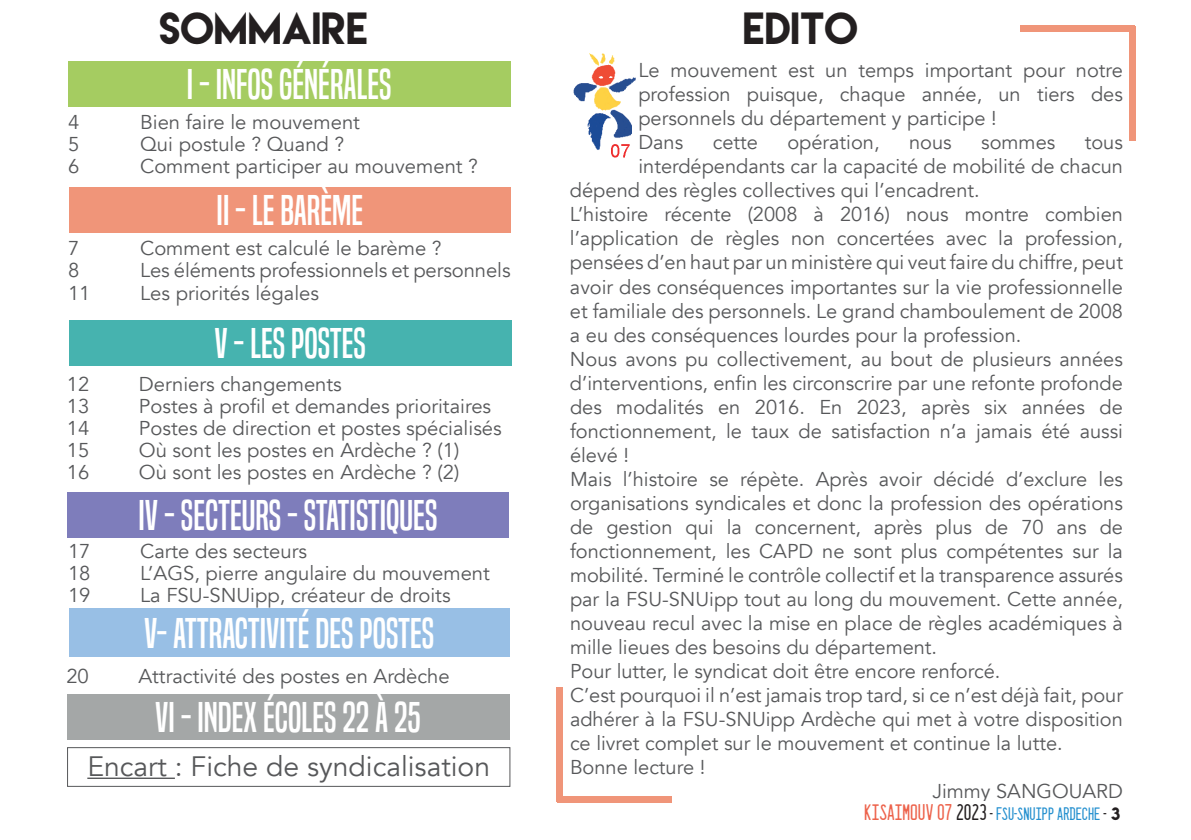
<style>
.page{position:relative;width:1191px;height:840px;background:#fff}
.page>*{position:absolute;margin:0;border:0;box-sizing:border-box;transform-origin:0 0}
.t1{font:40px "Built Titling Rg";color:#fff}
.t2{font:40px "Lemon Milk";color:#231f20}
.t3{font:28px "Avenir";color:#57585a}
.t4{font:20px/24px "Avenir";color:#57585a}
.t5{font:20px "Dealerplate California";color:#ed634c}
.t6{font:16px "Dealerplate California";color:#2590cf}
.s1{font-size:20px;color:#ed634c}
.s2{font-size:20px;color:#231f20}
.s3{color:#231f20}
.s4{font-family:"Lemon Milk";color:#231f20}
</style>
<div class="page">
<div style="left:1020px;top:25px;width:115px;height:6px;background:#f09579"></div>
<div style="left:1129px;top:26px;width:6px;height:115px;background:#f09579"></div>
<div style="left:556px;top:796px;width:115px;height:6px;background:#f09579"></div>
<div style="left:556px;top:686px;width:6px;height:115px;background:#f09579"></div>
<img style="left:573px;top:54px;width:63px;height:104px">
<div style="left:67px;top:694px;width:442px;height:45px;background:#a4a7a7"></div>
<div style="left:68px;top:61px;width:442px;height:45px;background:#a5cc61"></div>
<div style="left:69px;top:187px;width:442px;height:45px;background:#f09579"></div>
<div style="left:69px;top:320px;width:442px;height:45px;background:#46b3af"></div>
<div style="left:67px;top:492px;width:442px;height:45px;background:#7e7dbb"></div>
<hr style="left:87px;top:777px;width:88px;height:1px;background:#57585a">
<div style="left:67px;top:746px;width:443px;height:40px;border:1px solid #57585a"></div>
<div style="left:69px;top:608px;width:440px;height:49px;background:#98bfe5"></div>
<h1 class="t2" style="left:159px;top:1px;width:211px">SOMMAIRE</h1>
<h1 class="t1" style="left:187px;top:60px;width:206px">I - INFOS GÉNÉRALES</h1>
<p class="t4" style="left:68px;top:111px;width:13px">4</p>
<p class="t4" style="left:140px;top:111px;width:221px">Bien faire le mouvement</p>
<p class="t4" style="left:68px;top:133px;width:13px">5</p>
<p class="t4" style="left:140px;top:133px;width:206px">Qui postule ? Quand ?</p>
<p class="t4" style="left:68px;top:155px;width:13px">6</p>
<p class="t4" style="left:140px;top:155px;width:339px">Comment participer au mouvement ?</p>
<h1 class="t1" style="left:217px;top:187px;width:148px">II - LE BARÈME</h1>
<p class="t4" style="left:68px;top:237px;width:13px">7</p>
<p class="t4" style="left:140px;top:237px;width:303px">Comment est calculé le barème ?</p>
<p class="t4" style="left:68px;top:259px;width:13px">8</p>
<p class="t4" style="left:140px;top:259px;width:372px">Les éléments professionnels et personnels</p>
<p class="t4" style="left:68px;top:281px;width:24px">11</p>
<p class="t4" style="left:140px;top:281px;width:180px">Les priorités légales</p>
<h1 class="t1" style="left:214px;top:320px;width:153px">V - LES POSTES</h1>
<p class="t4" style="left:67px;top:372px;width:24px">12</p>
<p class="t4" style="left:139px;top:372px;width:204px">Derniers changements</p>
<p class="t4" style="left:67px;top:394px;width:24px">13</p>
<p class="t4" style="left:139px;top:394px;width:354px">Postes à profil et demandes prioritaires</p>
<p class="t4" style="left:67px;top:416px;width:24px">14</p>
<p class="t4" style="left:139px;top:416px;width:364px">Postes de direction et postes spécialisés</p>
<p class="t4" style="left:67px;top:438px;width:24px">15</p>
<p class="t4" style="left:139px;top:438px;width:322px">Où sont les postes en Ardèche ? (1)</p>
<p class="t4" style="left:67px;top:460px;width:24px">16</p>
<p class="t4" style="left:139px;top:460px;width:322px">Où sont les postes en Ardèche ? (2)</p>
<h1 class="t1" style="left:138px;top:491px;width:300px">IV - SECTEURS - STATISTIQUES</h1>
<p class="t4" style="left:68px;top:539px;width:24px">17</p>
<p class="t4" style="left:140px;top:539px;width:168px">Carte des secteurs</p>
<p class="t4" style="left:68px;top:561px;width:24px">18</p>
<p class="t4" style="left:140px;top:561px;width:351px">L’AGS, pierre angulaire du mouvement</p>
<p class="t4" style="left:68px;top:583px;width:24px">19</p>
<p class="t4" style="left:140px;top:583px;width:312px">La FSU-SNUipp, créateur de droits</p>
<h1 class="t1" style="left:144px;top:609px;width:292px">V- ATTRACTIVITÉ DES POSTES</h1>
<p class="t4" style="left:66px;top:664px;width:24px">20</p>
<p class="t4" style="left:138px;top:664px;width:313px">Attractivité des postes en Ardèche</p>
<h1 class="t1" style="left:155px;top:693px;width:267px">VI - INDEX ÉCOLES 22 À 25</h1>
<h2 class="t3" style="left:87px;top:749px;width:404px">Encart : Fiche de syndicalisation</h2>
<h1 class="t2" style="left:743px;top:1px;width:116px">EDITO</h1>
<p class="t4" style="left:638px;top:59px;width:486px">Le mouvement est un temps important pour notre profession puisque, chaque année, un tiers des personnels du département y participe !<br>Dans</p>
<p class="t4" style="left:712px;top:131px;width:47px">cette</p>
<p class="t4" style="left:787px;top:131px;width:94px">opération,</p>
<p class="t4" style="left:909px;top:131px;width:44px">nous</p>
<p class="t4" style="left:981px;top:131px;width:76px">sommes</p>
<p class="t4" style="left:1084px;top:131px;width:40px">tous</p>
<p class="t4" style="left:638px;top:155px;width:486px">interdépendants car la capacité de mobilité de chacun</p>
<p class="t4" style="left:570px;top:179px;width:411px">dépend des règles collectives qui l’encadrent.</p>
<p class="t4" style="left:570px;top:203px;width:554px">L’histoire récente (2008 à 2016) nous montre combien</p>
<p class="t4" style="left:570px;top:227px;width:554px">l’application de règles non concertées avec la profession,</p>
<p class="t4" style="left:570px;top:251px;width:554px">pensées d’en haut par un ministère qui veut faire du chiffre, peut</p>
<p class="t4" style="left:570px;top:275px;width:554px">avoir des conséquences importantes sur la vie professionnelle</p>
<p class="t4" style="left:570px;top:299px;width:554px">et familiale des personnels. Le grand chamboulement de 2008</p>
<p class="t4" style="left:570px;top:323px;width:453px">a eu des conséquences lourdes pour la profession.</p>
<p class="t4" style="left:570px;top:347px;width:554px">Nous avons pu collectivement, au bout de plusieurs années</p>
<p class="t4" style="left:570px;top:371px;width:554px">d’interventions, enfin les circonscrire par une refonte profonde</p>
<p class="t4" style="left:570px;top:395px;width:554px">des modalités en 2016. En 2023, après six années de</p>
<p class="t4" style="left:570px;top:419px;width:554px">fonctionnement, le taux de satisfaction n’a jamais été aussi</p>
<p class="t4" style="left:570px;top:443px;width:60px">élevé !</p>
<p class="t4" style="left:570px;top:467px;width:554px">Mais l’histoire se répète. Après avoir décidé d’exclure les</p>
<p class="t4" style="left:570px;top:491px;width:554px">organisations syndicales et donc la profession des opérations</p>
<p class="t4" style="left:570px;top:515px;width:554px">de gestion qui la concernent, après plus de 70 ans de</p>
<p class="t4" style="left:570px;top:539px;width:554px">fonctionnement, les CAPD ne sont plus compétentes sur la</p>
<p class="t4" style="left:570px;top:563px;width:554px">mobilité. Terminé le contrôle collectif et la transparence assurés</p>
<p class="t4" style="left:570px;top:587px;width:554px">par la FSU-SNUipp tout au long du mouvement. Cette année,</p>
<p class="t4" style="left:570px;top:611px;width:554px">nouveau recul avec la mise en place de règles académiques à</p>
<p class="t4" style="left:570px;top:635px;width:369px">mille lieues des besoins du département.</p>
<p class="t4" style="left:570px;top:659px;width:432px">Pour lutter, le syndicat doit être encore renforcé.</p>
<p class="t4" style="left:570px;top:683px;width:554px">C’est pourquoi il n’est jamais trop tard, si ce n’est déjà fait, pour</p>
<p class="t4" style="left:570px;top:707px;width:554px">adhérer à la FSU-SNUipp Ardèche qui met à votre disposition</p>
<p class="t4" style="left:570px;top:731px;width:494px">ce livret complet sur le mouvement et continue la lutte.</p>
<p class="t4" style="left:570px;top:755px;width:137px">Bonne lecture !</p>
<p class="t4" style="left:932px;top:779px;width:192px">Jimmy SANGOUARD</p>
<p class="t5" style="left:864px;top:797px;width:17px">KISAIMOUV</p>
<p class="t6" style="left:937px;top:802px;width:185px"><span class="s1">07</span> <span class="s2">2023</span> <span class="s3">-</span> FSU-SNUIPP ARDECHE <span class="s3">-</span> <span class="s4">3</span></p>
</div>
